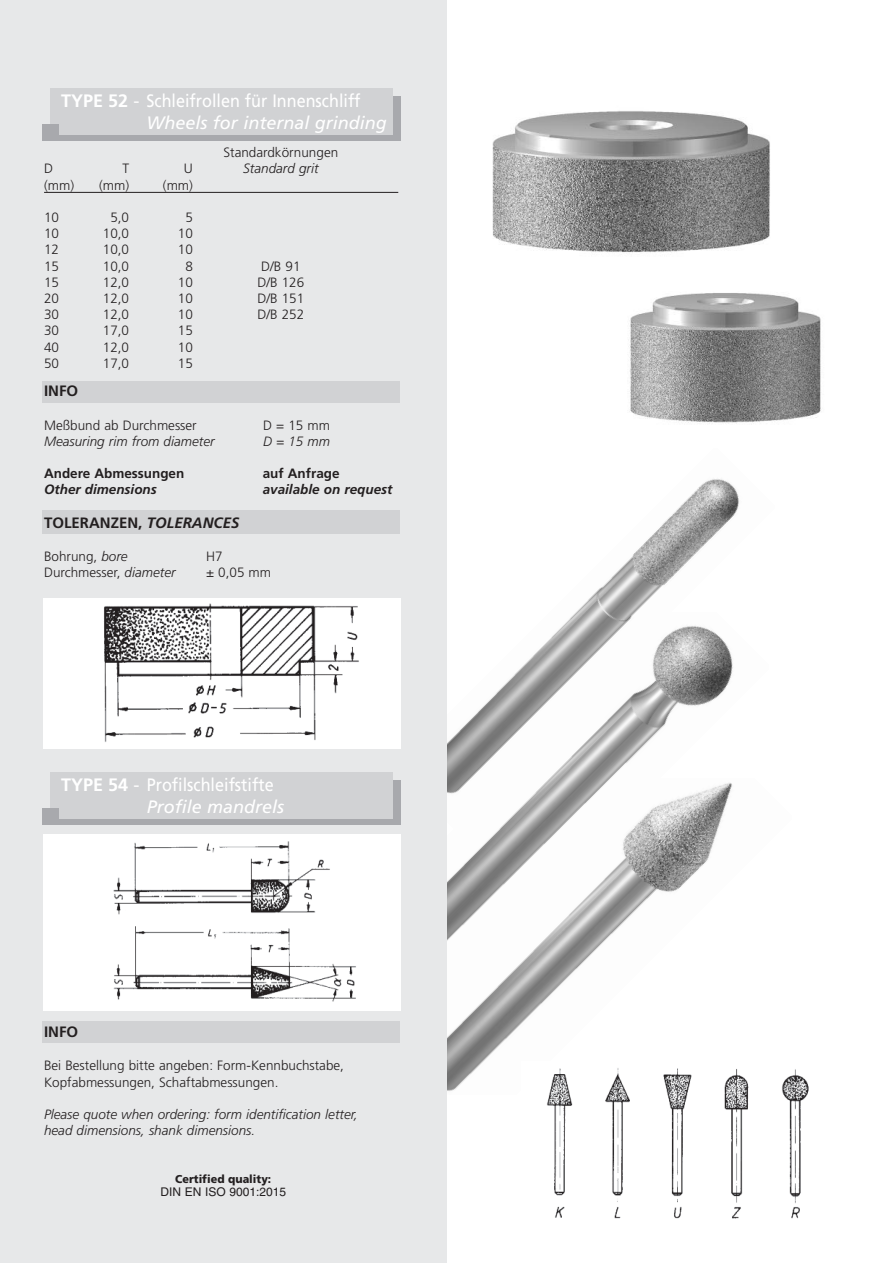
<style>
.page{position:relative;width:893px;height:1263px;background:#fff}
.page>*{position:absolute;margin:0;border:0;box-sizing:border-box;transform-origin:0 0}
.t1{font:18px/21.6px "Frutiger";color:#fff}
.t2{font:700 15px "Frutiger";color:#231f20}
.t3{font:300 13.5px/16.2px "Frutiger";color:#231f20}
.t4{font:italic 300 13.5px/16.2px "Frutiger";color:#231f20}
.t5{font:italic 700 13.5px "Frutiger";color:#231f20}
.t6{font:700 13.5px "Frutiger";color:#231f20}
.t7{font:12px "Helvetica";color:#231f20}
.t8{font:900 11.4px "Frutiger";color:#231f20;scale:.95 1}
.s1{font-weight:700}
.s2{font-style:italic}
</style>
<div class="page">
<img style="left:446px;top:448px;width:293px;height:164px">
<img style="left:446px;top:612px;width:287px;height:166px">
<img style="left:446px;top:778px;width:286px;height:317px">
<div style="left:0;top:0;width:446px;height:1263px;background:#e7e8e9"></div>
<div style="left:50px;top:96px;width:351px;height:45px;background:#a8a9ad"></div>
<div style="left:50px;top:88px;width:343px;height:47px;background:#d1d2d4"></div>
<div style="left:43px;top:124px;width:16px;height:17px;background:#a8a9ad"></div>
<div style="left:50px;top:780px;width:351px;height:45px;background:#a8a9ad"></div>
<div style="left:50px;top:772px;width:343px;height:47px;background:#d1d2d4"></div>
<div style="left:43px;top:808px;width:16px;height:17px;background:#a8a9ad"></div>
<div style="left:43px;top:598px;width:357px;height:150px;background:#fff"></div>
<img style="left:104px;top:603px;width:255px;height:139px">
<div style="left:43px;top:834px;width:357px;height:176px;background:#fff"></div>
<img style="left:113px;top:841px;width:243px;height:161px">
<img style="left:521px;top:1061px;width:288px;height:158px">
<img style="left:492px;top:111px;width:278px;height:142px">
<img style="left:629px;top:293px;width:192px;height:131px">
<hr style="left:44px;top:192px;width:354px;height:1px;background:#231f20">
<div style="left:43px;top:381px;width:357px;height:22px;background:#d1d2d4"></div>
<div style="left:43px;top:510px;width:357px;height:24px;background:#d1d2d4"></div>
<div style="left:43px;top:1021px;width:357px;height:22px;background:#d1d2d4"></div>
<h1 class="t1" style="left:146px;top:92px;width:242px;text-indent:-85px"><span class="s1">TYPE 52</span> - Schleifrollen für Innenschliff<br><span class="s2">Wheels for internal grinding</span></h1>
<p class="t3" style="left:223px;top:145px;width:116px">Standardkörnungen</p>
<p class="t3" style="left:44px;top:162px;width:11px">D</p>
<p class="t3" style="left:122px;top:162px;width:8px">T</p>
<p class="t3" style="left:184px;top:162px;width:11px">U</p>
<p class="t4" style="left:243px;top:162px;width:77px">Standard grit</p>
<p class="t3" style="left:44px;top:178px;width:87px">(mm) (mm)</p>
<p class="t3" style="left:163px;top:178px;width:31px">(mm)</p>
<p class="t3" style="left:44px;top:210px;width:17px">10</p>
<p class="t3" style="left:110px;top:210px;width:20px">5,0</p>
<p class="t3" style="left:185px;top:210px;width:9px">5</p>
<p class="t3" style="left:44px;top:226px;width:17px">10</p>
<p class="t3" style="left:103px;top:226px;width:28px">10,0</p>
<p class="t3" style="left:178px;top:226px;width:17px">10</p>
<p class="t3" style="left:44px;top:243px;width:17px">12</p>
<p class="t3" style="left:103px;top:243px;width:28px">10,0</p>
<p class="t3" style="left:178px;top:243px;width:17px">10</p>
<p class="t3" style="left:44px;top:259px;width:17px">15</p>
<p class="t3" style="left:103px;top:259px;width:28px">10,0</p>
<p class="t3" style="left:185px;top:259px;width:9px">8</p>
<p class="t3" style="left:261px;top:259px;width:41px">D/B 91</p>
<p class="t3" style="left:44px;top:275px;width:17px">15</p>
<p class="t3" style="left:103px;top:275px;width:28px">12,0</p>
<p class="t3" style="left:178px;top:275px;width:17px">10</p>
<p class="t3" style="left:257px;top:275px;width:48px">D/B 126</p>
<p class="t3" style="left:44px;top:291px;width:17px">20</p>
<p class="t3" style="left:103px;top:291px;width:28px">12,0</p>
<p class="t3" style="left:178px;top:291px;width:17px">10</p>
<p class="t3" style="left:257px;top:291px;width:48px">D/B 151</p>
<p class="t3" style="left:44px;top:307px;width:17px">30</p>
<p class="t3" style="left:103px;top:307px;width:28px">12,0</p>
<p class="t3" style="left:178px;top:307px;width:17px">10</p>
<p class="t3" style="left:257px;top:307px;width:48px">D/B 252</p>
<p class="t3" style="left:44px;top:324px;width:17px">30</p>
<p class="t3" style="left:103px;top:324px;width:28px">17,0</p>
<p class="t3" style="left:178px;top:324px;width:17px">15</p>
<p class="t3" style="left:44px;top:340px;width:17px">40</p>
<p class="t3" style="left:103px;top:340px;width:28px">12,0</p>
<p class="t3" style="left:178px;top:340px;width:17px">10</p>
<p class="t3" style="left:44px;top:356px;width:17px">50</p>
<p class="t3" style="left:103px;top:356px;width:28px">17,0</p>
<p class="t3" style="left:178px;top:356px;width:17px">15</p>
<p class="t2" style="left:44px;top:385px;width:36px">INFO</p>
<p class="t3" style="left:44px;top:418px;width:154px">Meßbund ab Durchmesser</p>
<p class="t3" style="left:263px;top:418px;width:68px">D=15mm</p>
<p class="t4" style="left:44px;top:434px;width:172px">Measuring rim from diameter</p>
<p class="t4" style="left:263px;top:434px;width:68px">D=15mm</p>
<p class="t6" style="left:44px;top:468px;width:142px">Andere Abmessungen</p>
<p class="t6" style="left:263px;top:468px;width:78px">auf Anfrage</p>
<p class="t5" style="left:44px;top:484px;width:114px">Other dimensions</p>
<p class="t5" style="left:263px;top:484px;width:131px">available on request</p>
<p class="t2" style="left:44px;top:517px;width:197px">TOLERANZEN, <span class="s2">TOLERANCES</span></p>
<p class="t3" style="left:44px;top:549px;width:85px">Bohrung, <span class="s2">bore</span></p>
<p class="t3" style="left:206px;top:549px;width:18px">H7</p>
<p class="t3" style="left:44px;top:565px;width:133px">Durchmesser, <span class="s2">diameter</span></p>
<p class="t3" style="left:206px;top:565px;width:67px">± 0,05 mm</p>
<h1 class="t1" style="left:147px;top:776px;width:139px;text-indent:-86px"><span class="s1">TYPE 54</span> - Profilschleifstifte<br><span class="s2">Profile mandrels</span></h1>
<p class="t2" style="left:44px;top:1026px;width:36px">INFO</p>
<p class="t3" style="left:44px;top:1058px;width:301px">Bei Bestellung bitte angeben: Form-Kennbuchstabe,<br>Kopfabmessungen, Schaftabmessungen.</p>
<p class="t4" style="left:44px;top:1107px;width:315px">Please quote when ordering: form identification letter, head dimensions, shank dimensions.</p>
<p class="t8" style="left:175px;top:1174px;width:103px">Certified quality:</p>
<p class="t7" style="left:160px;top:1187px;width:127px">DIN EN ISO 9001:2015</p>
</div>
